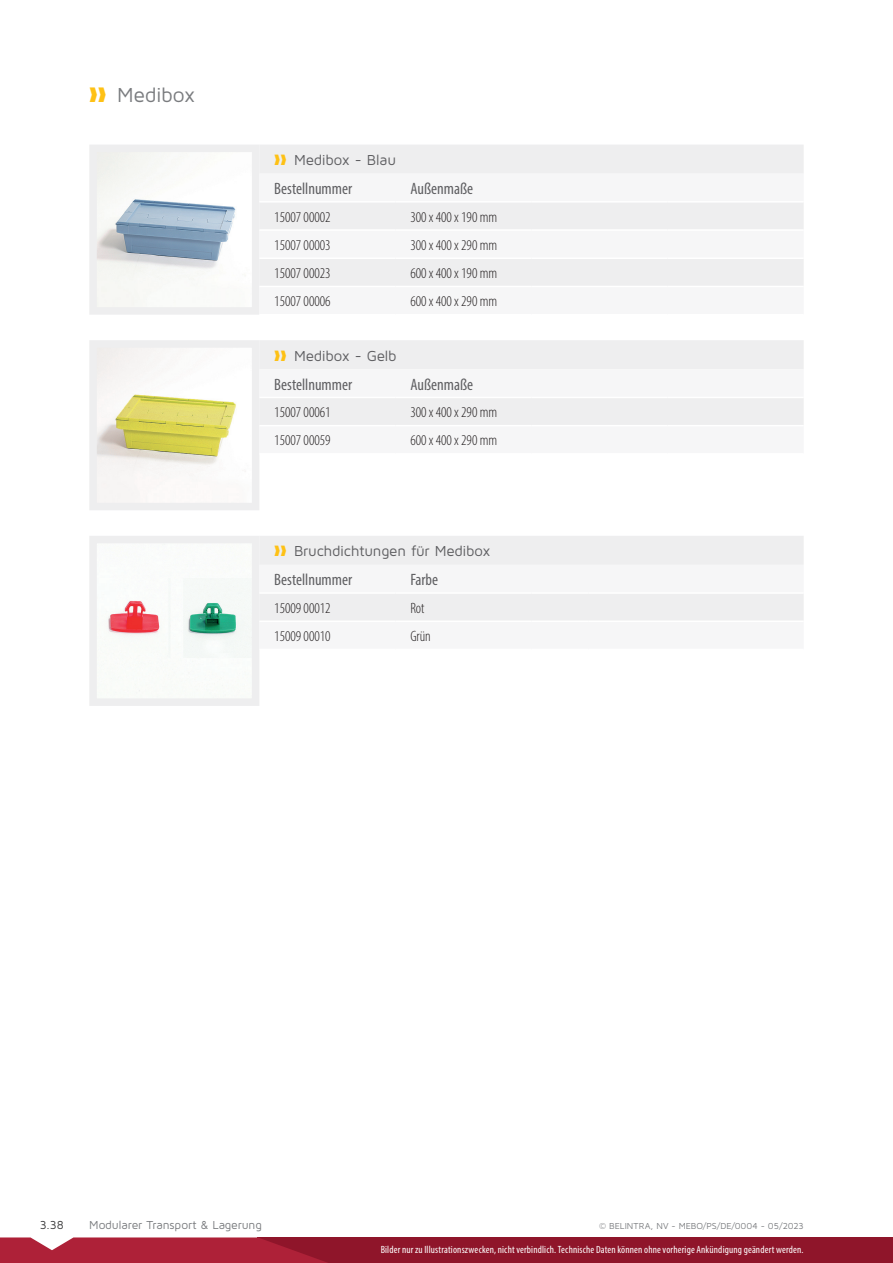
<style>
.page{position:relative;width:893px;height:1263px;background:#fff}
.page>*{position:absolute;margin:0;border:0;box-sizing:border-box;transform-origin:0 0}
.t1{font:21px "Maven Pro";letter-spacing:-.015em;color:#7a7c7f}
.table__header_2_NL{font:condensed 16.5px "Myriad Pro";color:#5f5f62}
.table__body_NL{font:300 condensed 15px "Myriad Pro";color:#231f20}
.t2{font:15px "Maven Pro";letter-spacing:-.015em;color:#5f5f62}
.t3{font:12px "Maven Pro";letter-spacing:-.01em;color:#7a7c7f}
.t4{font:12px "Maven Pro";color:#3c3c3d}
.t5{font:condensed 10.5px "Myriad Pro";letter-spacing:.015em;color:#fff}
.Paragraph_Style_2{font:9px "Maven Pro";letter-spacing:-.005em;color:#7a7c7f}
.s1{color:#fec115}
</style>
<div class="page">
<img style="left:98px;top:349px;width:138px;height:152px">
<div style="left:89px;top:340px;width:170px;height:170px;border:8px solid #eeeeef"></div>
<img style="left:108px;top:578px;width:142px;height:113px">
<div style="left:89px;top:536px;width:170px;height:170px;border:8px solid #eeeeef"></div>
<img style="left:98px;top:154px;width:138px;height:152px">
<div style="left:89px;top:145px;width:170px;height:170px;border:8px solid #eeeeef"></div>
<div style="left:258px;top:1237px;width:635px;height:26px;background:#8f152a"></div>
<svg style="left:0;top:1237px;width:328px;height:26px"></svg>
<div style="left:259px;top:145px;width:545px;height:29px;background:#eeeeef"></div>
<div style="left:259px;top:203px;width:545px;height:83px;background:#eeeeef"></div>
<hr style="left:259px;top:229px;width:136px;height:2px;background:#fff">
<hr style="left:395px;top:229px;width:136px;height:2px;background:#fff">
<hr style="left:531px;top:229px;width:137px;height:2px;background:#fff">
<hr style="left:668px;top:229px;width:136px;height:2px;background:#fff">
<hr style="left:259px;top:257px;width:136px;height:2px;background:#fff">
<hr style="left:395px;top:257px;width:136px;height:2px;background:#fff">
<hr style="left:531px;top:257px;width:137px;height:2px;background:#fff">
<hr style="left:668px;top:257px;width:136px;height:2px;background:#fff">
<div style="left:259px;top:340px;width:545px;height:29px;background:#eeeeef"></div>
<div style="left:259px;top:398px;width:545px;height:27px;background:#eeeeef"></div>
<div style="left:259px;top:536px;width:545px;height:29px;background:#eeeeef"></div>
<div style="left:259px;top:594px;width:545px;height:26px;background:#eeeeef"></div>
<p class="t1" style="left:89px;top:82px;width:107px"><span class="s1">❱❱</span> Medibox</p>
<p class="t2" style="left:274px;top:151px;width:123px"><span class="s1">❱❱</span> Medibox - Blau</p>
<p class="table__header_2_NL" style="left:274px;top:178px;width:79px">Bestellnummer</p>
<p class="table__header_2_NL" style="left:410px;top:178px;width:64px">Außenmaße</p>
<p class="table__body_NL" style="left:274px;top:208px;width:58px">15007 00002</p>
<p class="table__body_NL" style="left:410px;top:208px;width:88px">300 x 400 x 190 mm</p>
<p class="table__body_NL" style="left:274px;top:236px;width:58px">15007 00003</p>
<p class="table__body_NL" style="left:410px;top:236px;width:88px">300 x 400 x 290 mm</p>
<p class="table__body_NL" style="left:274px;top:264px;width:58px">15007 00023</p>
<p class="table__body_NL" style="left:410px;top:264px;width:88px">600 x 400 x 190 mm</p>
<p class="table__body_NL" style="left:274px;top:292px;width:58px">15007 00006</p>
<p class="table__body_NL" style="left:410px;top:292px;width:88px">600 x 400 x 290 mm</p>
<p class="t2" style="left:274px;top:346px;width:124px"><span class="s1">❱❱</span> Medibox - Gelb</p>
<p class="table__header_2_NL" style="left:274px;top:374px;width:79px">Bestellnummer</p>
<p class="table__header_2_NL" style="left:410px;top:374px;width:64px">Außenmaße</p>
<p class="table__body_NL" style="left:274px;top:403px;width:58px">15007 00061</p>
<p class="table__body_NL" style="left:410px;top:403px;width:88px">300 x 400 x 290 mm</p>
<p class="table__body_NL" style="left:274px;top:432px;width:58px">15007 00059</p>
<p class="table__body_NL" style="left:410px;top:432px;width:88px">600 x 400 x 290 mm</p>
<p class="t2" style="left:274px;top:542px;width:218px"><span class="s1">❱❱</span> Bruchdichtungen für Medibox</p>
<p class="table__header_2_NL" style="left:274px;top:570px;width:79px">Bestellnummer</p>
<p class="table__header_2_NL" style="left:410px;top:570px;width:29px">Farbe</p>
<p class="table__body_NL" style="left:274px;top:599px;width:58px">15009 00012</p>
<p class="table__body_NL" style="left:410px;top:599px;width:16px">Rot</p>
<p class="table__body_NL" style="left:274px;top:627px;width:58px">15009 00010</p>
<p class="table__body_NL" style="left:410px;top:627px;width:22px">Grün</p>
<p class="t4" style="left:40px;top:1217px;width:26px">3.38</p>
<p class="t3" style="left:89px;top:1217px;width:174px">Modularer Transport &amp; Lagerung</p>
<p class="Paragraph_Style_2" style="left:599px;top:1220px;width:206px">© BELINTRA, NV - MEBO/PS/DE/0004 - 05/2023</p>
<p class="t5" style="left:381px;top:1244px;width:424px">Bilder nur zu Illustrationszwecken, nicht verbindlich. Technische Daten können ohne vorherige Ankündigung geändert werden.</p>
</div>
